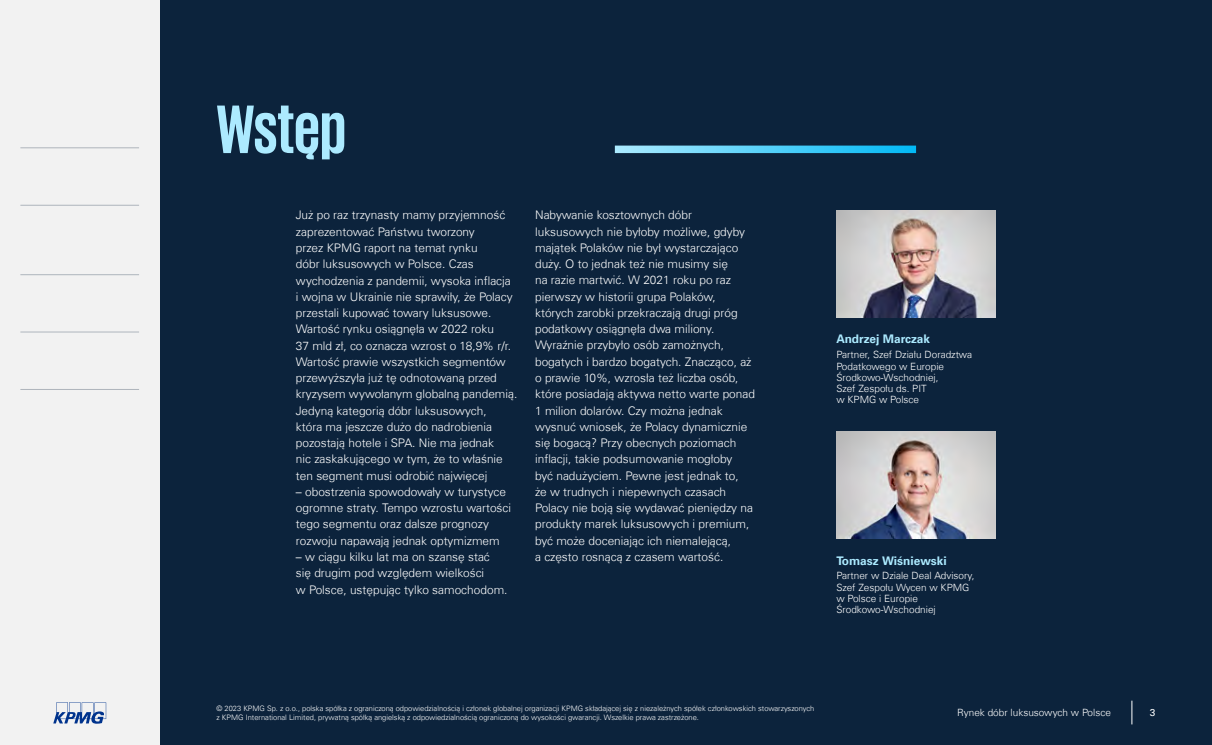
<style>
.page{position:relative;width:1212px;height:745px;background:#fff}
.page>*{position:absolute;margin:0;border:0;box-sizing:border-box;transform-origin:0 0}
.t1{font:700 70px "KPMG";letter-spacing:-.01em;color:#aceaff}
.t2{font:300 11.88px/16.2px "Universfor KPMG";color:#fff}
.t3{font:700 11.88px "Universfor KPMG";color:#aceaff}
.t4{font:300 10px/11.2px "Universfor KPMG";color:#fff}
.t5{font:10px "Universfor KPMG";color:#fff}
.t6{font:300 7.5px/9px "Universfor KPMG";color:#fff}
</style>
<div class="page">
<div style="left:0;top:0;width:1212px;height:744px;background:#0c233c"></div>
<svg style="left:615px;top:145px;width:301px;height:8px;background:#51c4ec"></svg>
<img style="left:836px;top:431px;width:160px;height:107px">
<img style="left:836px;top:210px;width:160px;height:107px">
<svg style="left:1131px;top:700px;width:1px;height:24px"></svg>
<div style="left:0;top:0;width:159px;height:744px;background:#f2f2f2"></div>
<svg style="left:53px;top:702px;width:53px;height:21px"></svg>
<hr style="left:20px;top:147px;width:119px;height:1px;background:#0c233c">
<hr style="left:20px;top:205px;width:119px;height:1px;background:#0c233c">
<hr style="left:20px;top:274px;width:119px;height:1px;background:#0c233c">
<hr style="left:20px;top:331px;width:119px;height:1px;background:#0c233c">
<hr style="left:20px;top:389px;width:119px;height:1px;background:#0c233c">
<h1 class="t1" style="left:216px;top:94px;width:131px">Wstęp</h1>
<p class="t2" style="left:296px;top:207px;width:223px">Już po raz trzynasty mamy przyjemność zaprezentować Państwu tworzony<br>przez KPMG raport na temat rynku<br>dóbr luksusowych w Polsce. Czas wychodzenia z pandemii, wysoka inflacja<br>i wojna w Ukrainie nie sprawiły, że Polacy przestali kupować towary luksusowe.<br>Wartość rynku osiągnęła w 2022 roku<br>37 mld zł, co oznacza wzrost o 18,9% r/r.<br>Wartość prawie wszystkich segmentów przewyższyła już tę odnotowaną przed kryzysem wywołanym globalną pandemią.<br>Jedyną kategorią dóbr luksusowych,<br>która ma jeszcze dużo do nadrobienia pozostają hotele i SPA. Nie ma jednak<br>nic zaskakującego w tym, że to właśnie ten segment musi odrobić najwięcej</p>
<p class="t2" style="left:296px;top:483px;width:217px">– obostrzenia spowodowały w turystyce ogromne straty. Tempo wzrostu wartości tego segmentu oraz dalsze prognozy rozwoju napawają jednak optymizmem</p>
<p class="t2" style="left:296px;top:548px;width:213px">– w ciągu kilku lat ma on szansę stać się drugim pod względem wielkości<br>w Polsce, ustępując tylko samochodom.</p>
<p class="t2" style="left:535px;top:207px;width:221px">Nabywanie kosztownych dóbr luksusowych nie byłoby możliwe, gdyby majątek Polaków nie był wystarczająco duży. O to jednak też nie musimy się<br>na razie martwić. W 2021 roku po raz pierwszy w historii grupa Polaków, których zarobki przekraczają drugi próg podatkowy osiągnęła dwa miliony.<br>Wyraźnie przybyło osób zamożnych, bogatych i bardzo bogatych. Znacząco, aż o prawie 10%, wzrosła też liczba osób, które posiadają aktywa netto warte ponad 1 milion dolarów. Czy można jednak wysnuć wniosek, że Polacy dynamicznie się bogacą? Przy obecnych poziomach inflacji, takie podsumowanie mogłoby<br>być nadużyciem. Pewne jest jednak to,<br>że w trudnych i niepewnych czasach Polacy nie boją się wydawać pieniędzy na produkty marek luksusowych i premium, być może doceniając ich niemalejącą,<br>a często rosnącą z czasem wartość.</p>
<p class="t3" style="left:836px;top:332px;width:95px">Andrzej Marczak</p>
<p class="t4" style="left:836px;top:349px;width:137px">Partner, Szef Działu Doradztwa<br>Podatkowego w Europie<br>Środkowo-Wschodniej,<br>Szef Zespołu ds. PIT<br>w KPMG w Polsce</p>
<p class="t3" style="left:836px;top:553px;width:112px">Tomasz Wiśniewski</p>
<p class="t4" style="left:836px;top:570px;width:140px">Partner w Dziale Deal Advisory,<br>Szef Zespołu Wycen w KPMG w Polsce i Europie<br>Środkowo-Wschodniej</p>
<p class="t6" style="left:217px;top:703px;width:599px">© 2023 KPMG Sp. z o.o., polska spółka z ograniczoną odpowiedzialnością i członek globalnej organizacji KPMG składającej się z niezależnych spółek członkowskich stowarzyszonych z KPMG International Limited, prywatną spółką angielską z odpowiedzialnością ograniczoną do wysokości gwarancji. Wszelkie prawa zastrzeżone.</p>
<p class="t4" style="left:957px;top:706px;width:155px">Rynek dóbr luksusowych w Polsce</p>
<p class="t5" style="left:1150px;top:706px;width:7px">3</p>
</div>
